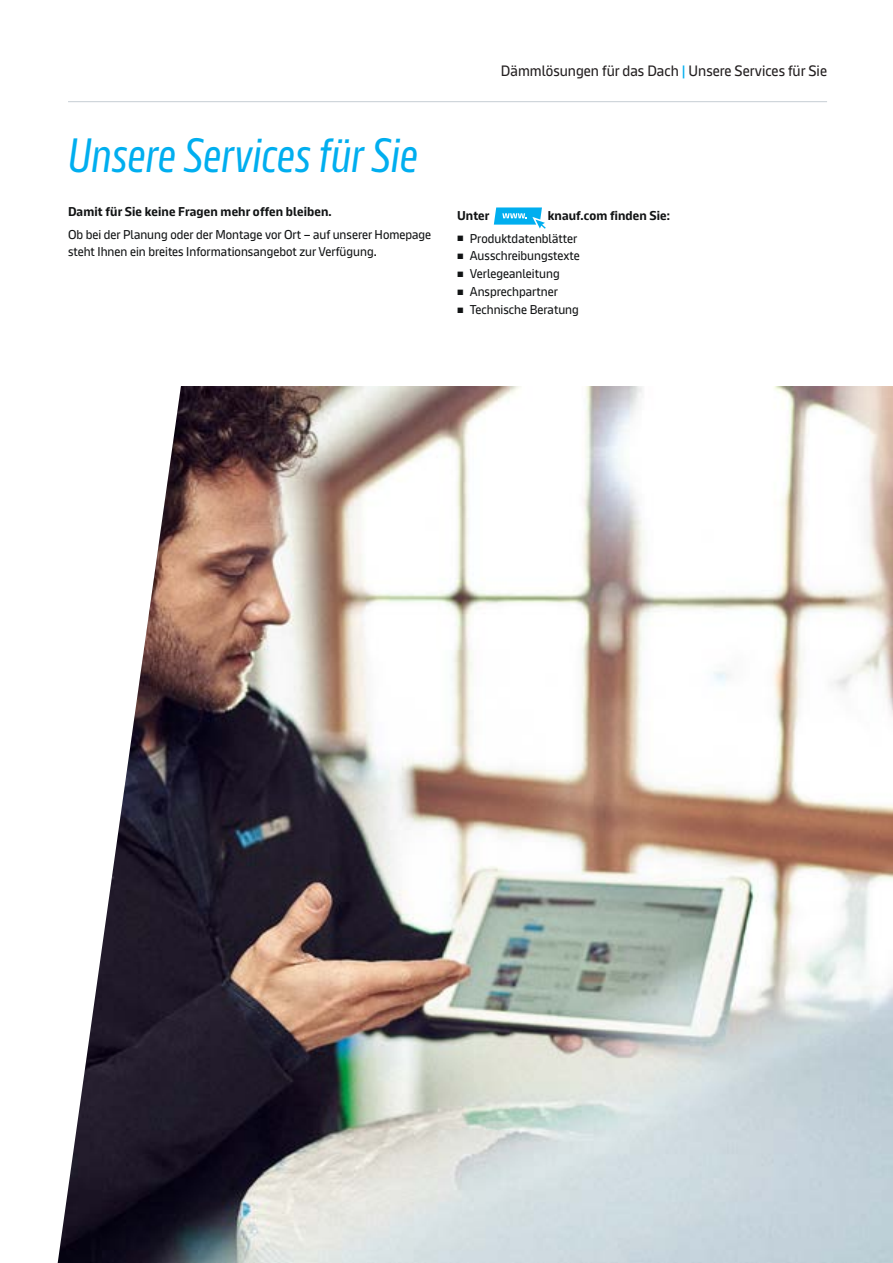
<style>
.page{position:relative;width:893px;height:1263px;background:#fff}
.page>*{position:absolute;margin:0;border:0;box-sizing:border-box;transform-origin:0 0}
.t1{font:48px "Knauf Head";letter-spacing:.01em;color:#00aeef}
.t2{font:15px "Knauf";color:#231f20}
.t3{font:12.75px/17.9px "Knauf";color:#111314}
.t4{font:700 12.75px "Knauf";letter-spacing:.01em;color:#111314}
.s1{color:#00aeef}
.s2{font-size:7.65px}
</style>
<div class="page">
<hr style="left:68px;top:101px;width:759px;height:1px;background:#c6ced4">
<img style="left:58px;top:386px;width:835px;height:877px">
<svg style="left:494px;top:207px;width:52px;height:22px"></svg>
<h1 class="t1" style="left:68px;top:130px;width:351px">Unsere Services für Sie</h1>
<p class="t4" style="left:68px;top:205px;width:265px">Damit für Sie keine Fragen mehr offen bleiben.</p>
<p class="t3" style="left:68px;top:225px;width:365px">Ob bei der Planung oder der Montage vor Ort – auf unserer Homepage steht Ihnen ein breites Informationsangebot zur Verfügung.</p>
<p class="t2" style="left:501px;top:63px;width:328px">Dämmlösungen für das Dach <span class="s1">|</span> Unsere Services für Sie</p>
<p class="t4" style="left:457px;top:209px;width:34px">Unter</p>
<p class="t4" style="left:548px;top:209px;width:124px">knauf.com finden Sie:</p>
<p class="t3" style="left:457px;top:229px;width:122px"><span class="s2">■</span> Produktdatenblätter</p>
<p class="t3" style="left:457px;top:247px;width:124px"><span class="s2">■</span> Ausschreibungstexte</p>
<p class="t3" style="left:457px;top:265px;width:104px"><span class="s2">■</span> Verlegeanleitung</p>
<p class="t3" style="left:457px;top:283px;width:102px"><span class="s2">■</span> Ansprechpartner</p>
<p class="t3" style="left:457px;top:300px;width:123px"><span class="s2">■</span> Technische Beratung</p>
</div>
